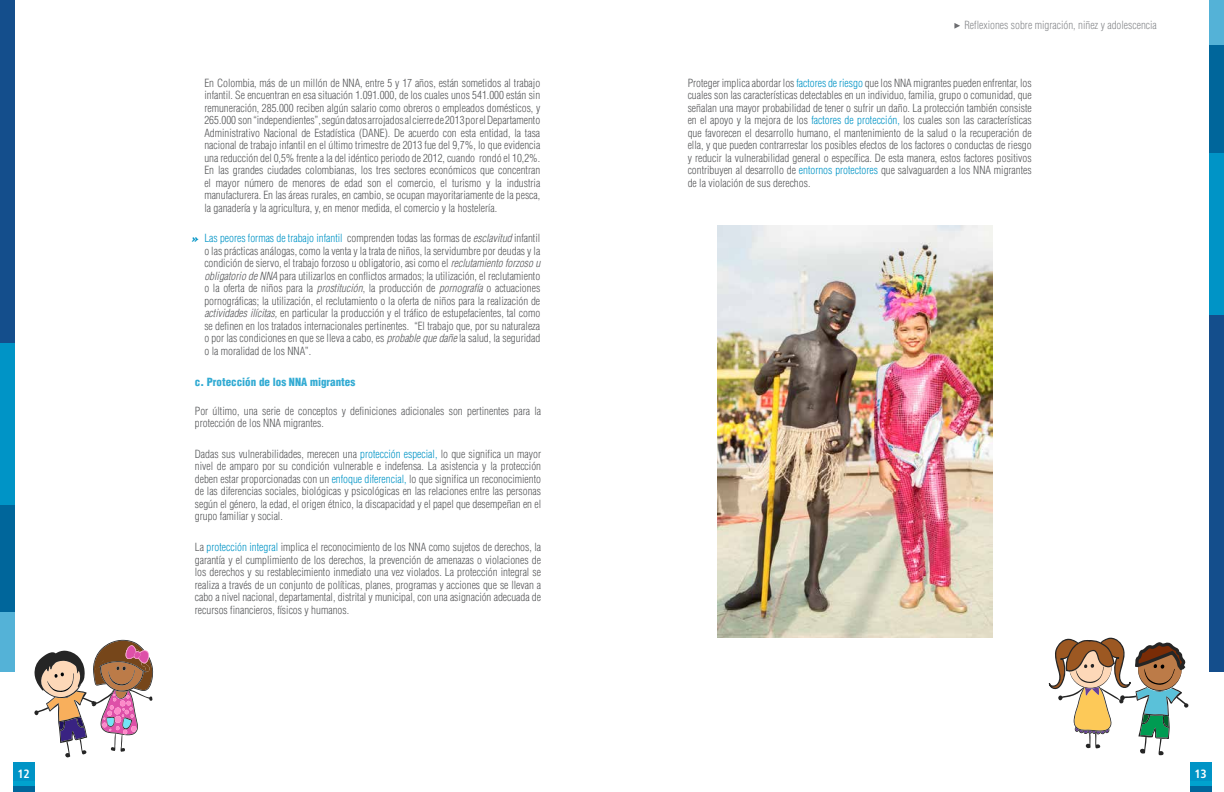
<style>
.page{position:relative;width:1224px;height:792px;background:#fff}
.page>*{position:absolute;margin:0;border:0;box-sizing:border-box;transform-origin:0 0}
.t1{font:700 condensed 12px "Frutiger";color:#fff}
.t2{font:300 condensed 11px/12.5px "Helvetica";color:#58595b;text-align:justify}
.t3{font:300 condensed 11px "Helvetica";color:#888a8d}
.t4{font:900 condensed 11px "Helvetica";color:#32abd3}
.s1{font-family:"Bello Script";font-weight:400;font-stretch:normal;color:#0094c6}
.s2{color:#0094c6}
.s3{font-style:italic}
</style>
<div class="page">
<svg style="left:954px;top:23px;width:6px;height:6px"></svg>
<div style="left:0;top:0;width:14px;height:343px;background:#144e8c"></div>
<div style="left:0;top:343px;width:14px;height:162px;background:#0094c6"></div>
<div style="left:0;top:505px;width:14px;height:108px;background:#00669b"></div>
<div style="left:0;top:613px;width:14px;height:59px;background:#54b2d7"></div>
<div style="left:13px;top:762px;width:21px;height:30px;background:#0094c6"></div>
<div style="left:1190px;top:762px;width:21px;height:30px;background:#0094c6"></div>
<div style="left:13px;top:781px;width:21px;height:6px;background:#00a2ce"></div>
<div style="left:1190px;top:781px;width:21px;height:6px;background:#00a2ce"></div>
<div style="left:13px;top:787px;width:21px;height:5px;background:#00669b"></div>
<div style="left:1190px;top:787px;width:21px;height:5px;background:#00669b"></div>
<svg style="left:34px;top:640px;width:119px;height:118px"></svg>
<svg style="left:1049px;top:637px;width:139px;height:118px"></svg>
<div style="left:1210px;top:315px;width:14px;height:357px;background:#144e8c"></div>
<div style="left:1210px;top:153px;width:14px;height:162px;background:#0094c6"></div>
<div style="left:1210px;top:45px;width:14px;height:108px;background:#00669b"></div>
<div style="left:1210px;top:0;width:14px;height:45px;background:#54b2d7"></div>
<img style="left:718px;top:226px;width:274px;height:412px">
<p class="t2" style="left:204px;top:76px;width:337px">En Colombia, más de un millón de NNA, entre 5 y 17 años, están sometidos al trabajo infantil. Se encuentran en esa situación 1.091.000, de los cuales unos 541.000 están sin remuneración, 285.000 reciben algún salario como obreros o empleados domésticos, y 265.000 son “independientes”, según datos arrojados al cierre de 2013 por el Departamento Administrativo Nacional de Estadística (DANE). De acuerdo con esta entidad, la tasa nacional de trabajo infantil en el último trimestre de 2013 fue del 9,7%, lo que evidencia una reducción del 0,5% frente a la del idéntico periodo de 2012, cuando rondó el 10,2%.<br>En las grandes ciudades colombianas, los tres sectores económicos que concentran el mayor número de menores de edad son el comercio, el turismo y la industria manufacturera. En las áreas rurales, en cambio, se ocupan mayoritariamente de la pesca, la ganadería y la agricultura, y, en menor medida, el comercio y la hostelería.</p>
<p class="t2" style="left:204px;top:232px;width:337px;text-indent:-14px"><span class="s1">»</span> <span class="s2">Las peores formas de trabajo infantil</span> comprenden todas las formas de <span class="s3">esclavitud</span> infantil o las prácticas análogas, como la venta y la trata de niños, la servidumbre por deudas y la condición de siervo, el trabajo forzoso u obligatorio, asi como el <span class="s3">reclutamiento forzoso u obligatorio de NNA</span> para utilizarlos en conflictos armados; la utilización, el reclutamiento o la oferta de niños para la <span class="s3">prostitución</span>, la producción de <span class="s3">pornografía</span> o actuaciones pornográficas; la utilización, el reclutamiento o la oferta de niños para la realización de <span class="s3">actividades ilícitas,</span> en particular la producción y el tráfico de estupefacientes, tal como se definen en los tratados internacionales pertinentes. “El trabajo que, por su naturaleza o por las condiciones en que se lleva a cabo, es <span class="s3">probable que dañe</span> la salud, la seguridad o la moralidad de los NNA”.</p>
<p class="t4" style="left:195px;top:375px;width:162px">c. Protección de los NNA migrantes</p>
<p class="t2" style="left:195px;top:405px;width:348px">Por último, una serie de conceptos y definiciones adicionales son pertinentes para la protección de los NNA migrantes.</p>
<p class="t2" style="left:195px;top:448px;width:348px">Dadas sus vulnerabilidades, merecen una <span class="s2">protección especial,</span> lo que significa un mayor nivel de amparo por su condición vulnerable e indefensa. La asistencia y la protección deben estar proporcionadas con un <span class="s2">enfoque diferencial,</span> lo que significa un reconocimiento de las diferencias sociales, biológicas y psicológicas en las relaciones entre las personas según el género, la edad, el origen étnico, la discapacidad y el papel que desempeñan en el grupo familiar y social.</p>
<p class="t2" style="left:195px;top:541px;width:348px">La <span class="s2">protección integral</span> implica el reconocimiento de los NNA como sujetos de derechos, la garantía y el cumplimiento de los derechos, la prevención de amenazas o violaciones de los derechos y su restablecimiento inmediato una vez violados. La protección integral se realiza a través de un conjunto de políticas, planes, programas y acciones que se llevan a cabo a nivel nacional, departamental, distrital y municipal, con una asignación adecuada de recursos financieros, físicos y humanos.</p>
<p class="t3" style="left:964px;top:18px;width:194px">Reflexiones sobre migración, niñez y adolescencia</p>
<p class="t2" style="left:688px;top:76px;width:346px">Proteger implica abordar los <span class="s2">factores de riesgo</span> que los NNA migrantes pueden enfrentar, los cuales son las características detectables en un individuo, familia, grupo o comunidad, que señalan una mayor probabilidad de tener o sufrir un daño. La protección también consiste en el apoyo y la mejora de los <span class="s2">factores de protección,</span> los cuales son las características que favorecen el desarrollo humano, el mantenimiento de la salud o la recuperación de ella, y que pueden contrarrestar los posibles efectos de los factores o conductas de riesgo y reducir la vulnerabilidad general o específica. De esta manera, estos factores positivos contribuyen al desarrollo de <span class="s2">entornos protectores</span> que salvaguarden a los NNA migrantes de la violación de sus derechos.</p>
<p class="t1" style="left:17px;top:767px;width:14px">12</p>
<p class="t1" style="left:1194px;top:767px;width:14px">13</p>
</div>
